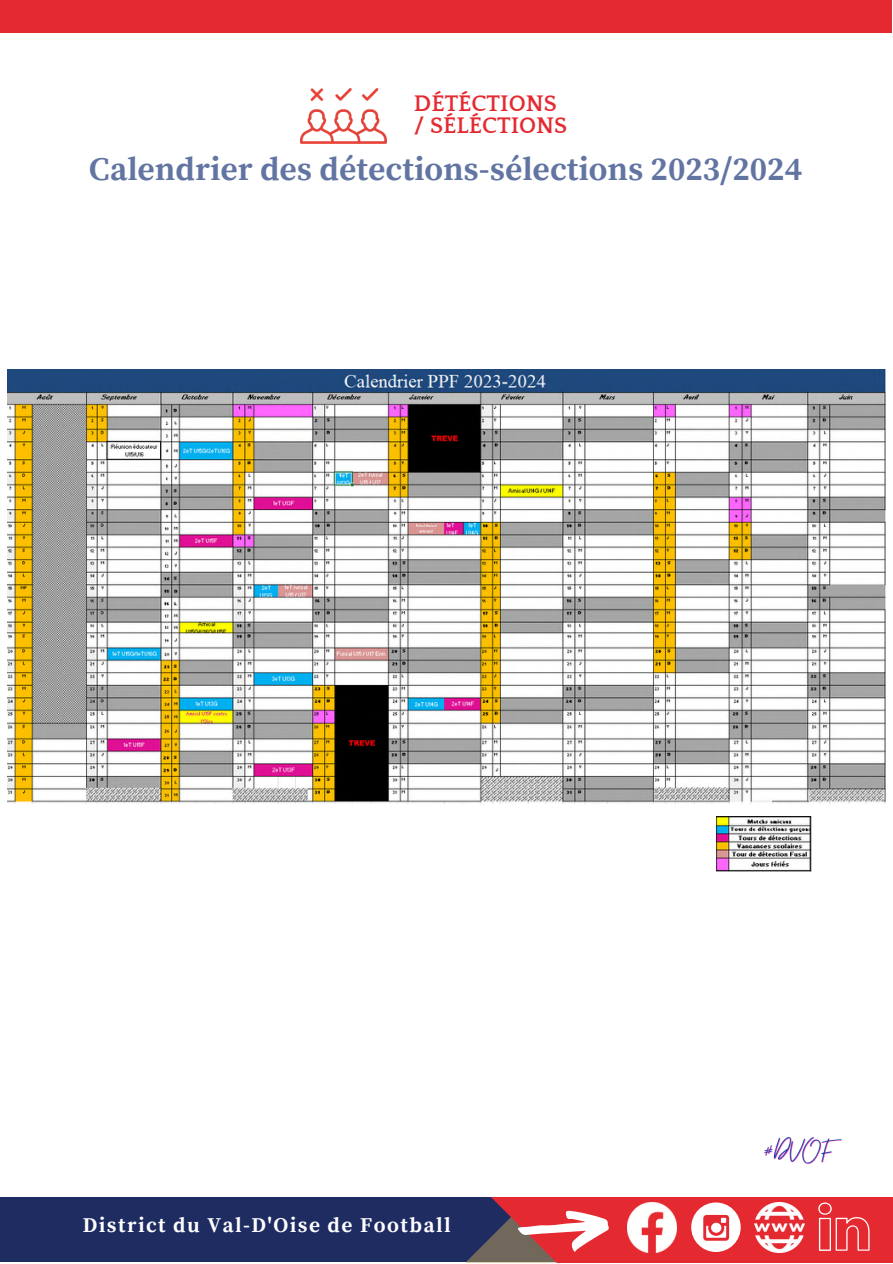
<style>
.page{position:relative;width:893px;height:1264px;background:#fff}
.page>*{position:absolute;margin:0;border:0;box-sizing:border-box;transform-origin:0 0}
.t1{font:700 33px "Source Serif Pro";color:#6275a2}
.t2{font:700 23.1px "Quattrocento";color:#e52930}
.t3{font:700 21px "Source Serif Pro";letter-spacing:.07em;color:#fff}
</style>
<div class="page">
<div style="left:1px;top:1192px;width:890px;height:70px;background:#1f2c62"></div>
<div style="left:797px;top:1196px;width:95px;height:66px;background:#e52930"></div>
<div style="left:0;top:45px;width:892px;height:1151px;background:#fff"></div>
<div style="left:0;top:0;width:891px;height:32px;background:#e52930"></div>
<img style="left:797px;top:1202px;width:7px;height:49px">
<img style="left:300px;top:88px;width:86px;height:56px">
<svg style="left:818px;top:1202px;width:51px;height:48px;background:#e8464c"></svg>
<svg style="left:292px;top:1196px;width:505px;height:66px"></svg>
<img style="left:8px;top:370px;width:876px;height:433px">
<img style="left:716px;top:816px;width:95px;height:55px">
<img style="left:764px;top:1137px;width:79px;height:27px">
<p class="t2" style="left:414px;top:91px;width:144px">DÉTÉCTIONS</p>
<p class="t2" style="left:414px;top:114px;width:155px">/ SÉLÉCTIONS</p>
<p class="t1" style="left:89px;top:149px;width:714px">Calendrier des détections-sélections 2023/2024</p>
<p class="t3" style="left:83px;top:1212px;width:369px">District du Val-D'Oise de Football</p>
</div>
